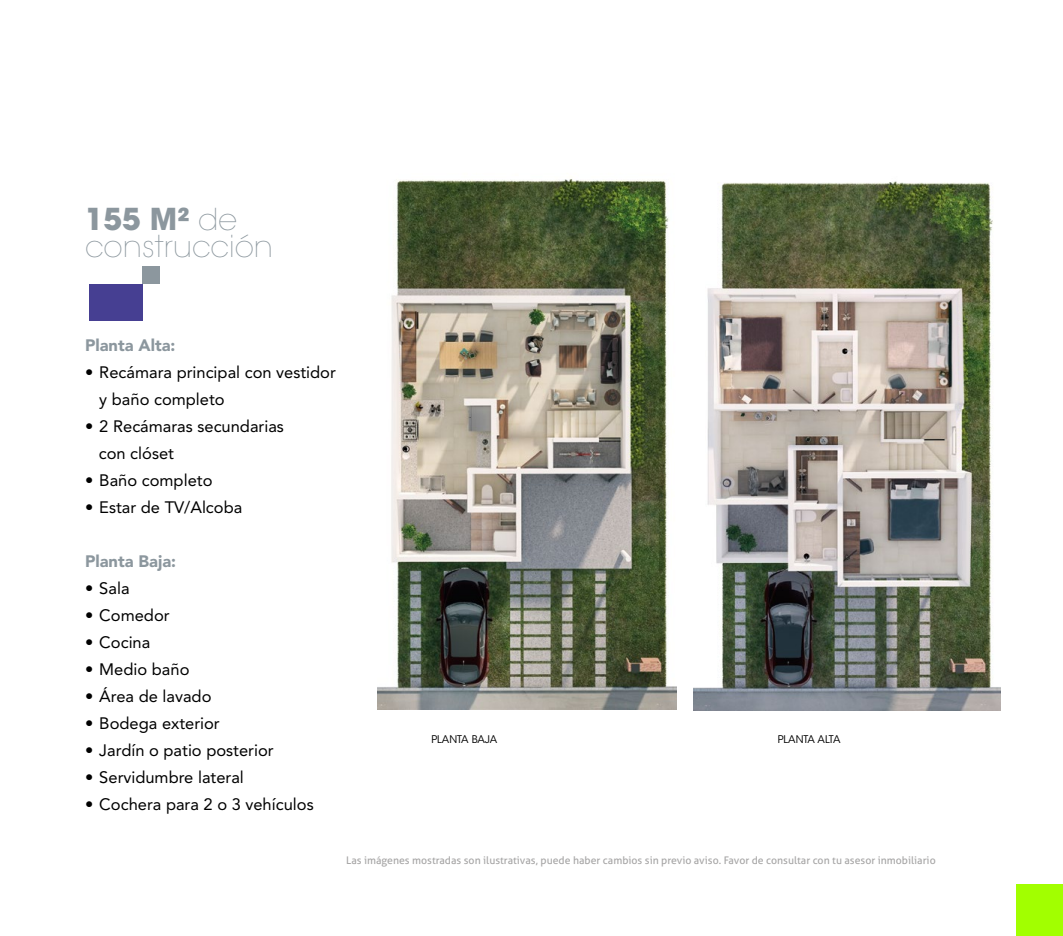
<style>
.page{position:relative;width:1063px;height:936px;background:#fff}
.page>*{position:absolute;margin:0;border:0;box-sizing:border-box;transform-origin:0 0}
.t1{font:200 30px/27px "ITC Avant Garde Std";color:#8c979e}
.t2{font:16.5px/27px "Avenir LT Std";color:#000}
.t3{font:900 16.5px "Avenir LT Std";color:#8c979e}
.t4{font:10.5px "Aller";color:#a6a5a5}
.t5{font:10.5px "ITC Avant Garde Std";color:#000}
.s1{font-weight:700}
.s2{color:#fff}
</style>
<div class="page">
<img style="left:694px;top:181px;width:307px;height:529px">
<img style="left:377px;top:179px;width:300px;height:530px">
<div style="left:1017px;top:884px;width:46px;height:51px;background:#a2ff00"></div>
<div style="left:89px;top:284px;width:53px;height:36px;background:#463f92"></div>
<div style="left:142px;top:266px;width:17px;height:18px;background:#8c979e"></div>
<h1 class="t1" style="left:85px;top:206px;width:190px"><span class="s1">155 M²</span> de construcción</h1>
<p class="t3" style="left:85px;top:335px;width:92px">Planta Alta:</p>
<p class="t2" style="left:99px;top:359px;width:238px;text-indent:-14px">• Recámara principal con vestidor y baño completo</p>
<p class="t2" style="left:99px;top:413px;width:187px;text-indent:-14px">• 2 Recámaras secundarias con clóset</p>
<p class="t2" style="left:85px;top:467px;width:129px">• Baño completo</p>
<p class="t2" style="left:85px;top:494px;width:159px">• Estar de TV/Alcoba</p>
<p class="t3" style="left:85px;top:551px;width:93px">Planta Baja:</p>
<p class="t2" style="left:85px;top:575px;width:46px">• Sala</p>
<p class="t2" style="left:85px;top:602px;width:86px">• Comedor</p>
<p class="t2" style="left:85px;top:629px;width:67px">• Cocina</p>
<p class="t2" style="left:85px;top:656px;width:106px">• Medio baño</p>
<p class="t2" style="left:85px;top:683px;width:128px">• Área de lavado</p>
<p class="t2" style="left:85px;top:710px;width:136px">• Bodega exterior</p>
<p class="t2" style="left:85px;top:737px;width:190px">• Jardín o patio posterior</p>
<p class="t2" style="left:85px;top:764px;width:160px">• Servidumbre lateral</p>
<p class="t2" style="left:85px;top:791px;width:230px">• Cochera para 2 o 3 vehículos</p>
<p class="t5" style="left:431px;top:732px;width:67px">PLANTA BAJA</p>
<p class="t5" style="left:778px;top:732px;width:64px">PLANTA ALTA</p>
<p class="t4" style="left:346px;top:854px;width:594px">Las imágenes mostradas son ilustrativas, puede haber cambios sin previo aviso. Favor de consultar con tu asesor inmobiliario<span class="s2">.</span></p>
</div>
